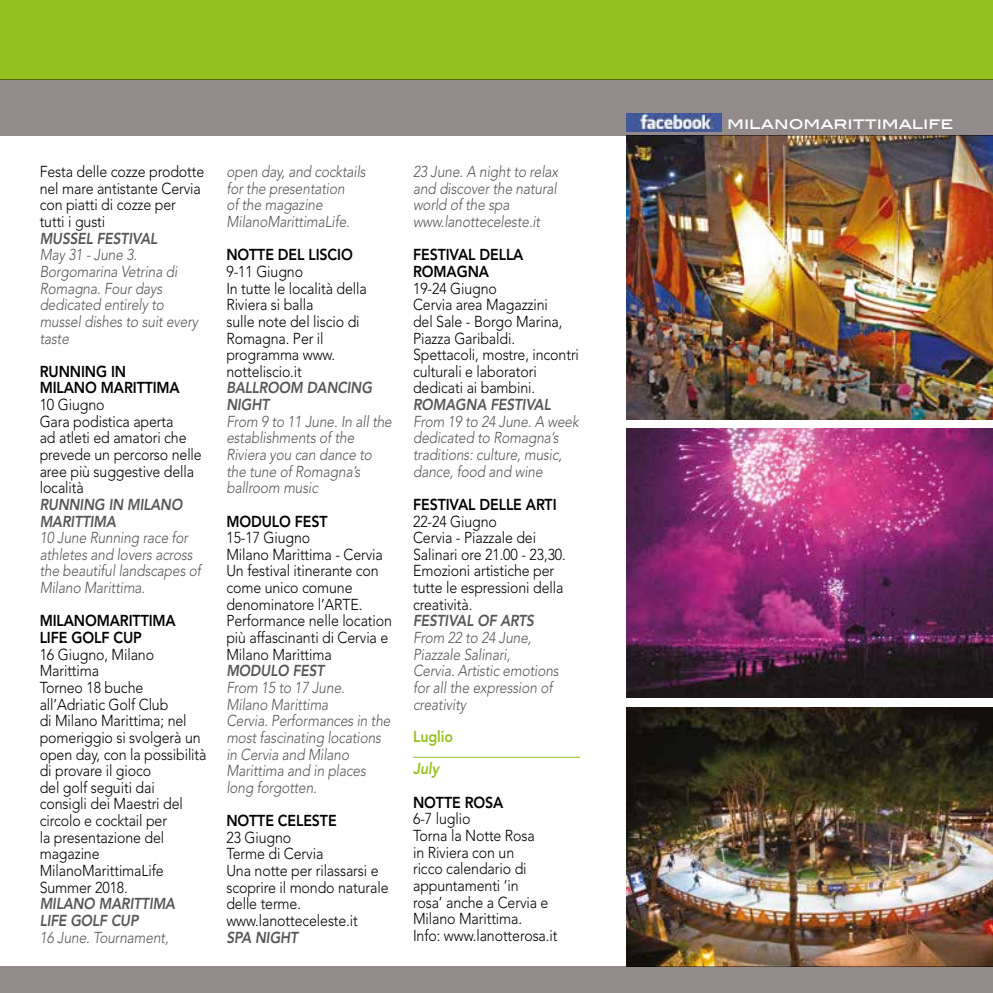
<style>
.page{position:relative;width:993px;height:993px;background:#fff}
.page>*{position:absolute;margin:0;border:0;box-sizing:border-box;transform-origin:0 0}
.t1{font:300 15.75px/16.6px "Avenir";letter-spacing:-.01em;color:#000;scale:.9 1}
.t2{font:italic 300 15.75px/16.6px "Avenir";letter-spacing:-.01em;color:#575756;scale:.87 1}
.t3{font:800 15.75px/16.6px "Avenir";letter-spacing:-.01em;color:#000;scale:.9 1}
.t4{font:italic 800 15.75px/16.6px "Avenir";letter-spacing:-.01em;color:#575756;scale:.87 1}
.t5{font:500 15.75px "Blair ITC";letter-spacing:-.005em;color:#fff}
.t6{font:800 15.75px "Avenir";letter-spacing:-.01em;color:#95c11f;scale:.9 1}
.t7{font:italic 800 15.75px "Avenir";color:#95c11f;scale:.9 1}
</style>
<div class="page">
<img style="left:626px;top:136px;width:366px;height:283px">
<img style="left:626px;top:707px;width:366px;height:258px">
<div style="left:0;top:79px;width:992px;height:57px;background:#938a8b"></div>
<img style="left:626px;top:113px;width:95px;height:19px">
<div style="left:0;top:0;width:992px;height:79px;background:#95c11f"></div>
<hr style="left:413px;top:756px;width:166px;height:1px;background:#95c11f">
<img style="left:626px;top:428px;width:366px;height:269px">
<div style="left:0;top:965px;width:992px;height:27px;background:#938a8b"></div>
<p class="t1" style="left:40px;top:163px;width:184px">Festa delle cozze prodotte nel mare antistante Cervia con piatti di cozze per tutti i gusti</p>
<p class="t4" style="left:40px;top:230px;width:137px">MUSSEL FESTIVAL</p>
<p class="t2" style="left:40px;top:246px;width:184px">May 31 - June 3.<br>Borgomarina Vetrina di<br>Romagna. Four days dedicated entirely to mussel dishes to suit every taste</p>
<p class="t3" style="left:40px;top:363px;width:157px">RUNNING IN<br>MILANO MARITTIMA</p>
<p class="t1" style="left:40px;top:396px;width:181px">10 Giugno<br>Gara podistica aperta<br>ad atleti ed amatori che prevede un percorso nelle aree più suggestive della località</p>
<p class="t4" style="left:40px;top:496px;width:165px">RUNNING IN MILANO<br>MARITTIMA</p>
<p class="t2" style="left:40px;top:529px;width:187px">10 June Running race for athletes and lovers across the beautiful landscapes of<br>Milano Marittima.</p>
<p class="t3" style="left:40px;top:612px;width:153px">MILANOMARITTIMA<br>LIFE GOLF CUP</p>
<p class="t1" style="left:40px;top:645px;width:187px">16 Giugno, Milano<br>Marittima<br>Torneo 18 buche all’Adriatic Golf Club<br>di Milano Marittima; nel pomeriggio si svolgerà un open day, con la possibilità di provare il gioco<br>del golf seguiti dai<br>consigli dei Maestri del circolo e cocktail per<br>la presentazione del magazine<br>MilanoMarittimaLife<br>Summer 2018.</p>
<p class="t4" style="left:40px;top:895px;width:157px">MILANO MARITTIMA<br>LIFE GOLF CUP</p>
<p class="t2" style="left:40px;top:928px;width:149px">16 June. Tournament,</p>
<p class="t2" style="left:226px;top:163px;width:162px">open day, and cocktails for the presentation<br>of the magazine<br>MilanoMarittimaLife.</p>
<p class="t3" style="left:226px;top:246px;width:142px">NOTTE DEL LISCIO</p>
<p class="t1" style="left:226px;top:263px;width:157px">9-11 Giugno<br>In tutte le località della<br>Riviera si balla<br>sulle note del liscio di<br>Romagna. Per il programma www. notteliscio.it</p>
<p class="t4" style="left:226px;top:379px;width:169px">BALLROOM DANCING<br>NIGHT</p>
<p class="t2" style="left:226px;top:413px;width:192px">From 9 to 11 June. In all the establishments of the<br>Riviera you can dance to the tune of Romagna’s ballroom music</p>
<p class="t3" style="left:226px;top:512px;width:114px">MODULO FEST</p>
<p class="t1" style="left:226px;top:529px;width:185px">15-17 Giugno<br>Milano Marittima - Cervia<br>Un festival itinerante con come unico comune denominatore l’ARTE.<br>Performance nelle location più affascinanti di Cervia e<br>Milano Marittima</p>
<p class="t4" style="left:226px;top:662px;width:114px">MODULO FEST</p>
<p class="t2" style="left:226px;top:679px;width:190px">From 15 to 17 June.<br>Milano Marittima<br>Cervia. Performances in the most fascinating locations in Cervia and Milano<br>Marittima and in places long forgotten.</p>
<p class="t3" style="left:226px;top:812px;width:124px">NOTTE CELESTE</p>
<p class="t1" style="left:226px;top:828px;width:182px">23 Giugno<br>Terme di Cervia<br>Una notte per rilassarsi e scoprire il mondo naturale delle terme. www.lanotteceleste.it</p>
<p class="t4" style="left:226px;top:928px;width:84px">SPA NIGHT</p>
<p class="t2" style="left:413px;top:163px;width:168px">23 June. A night to relax and discover the natural world of the spa www.lanotteceleste.it</p>
<p class="t3" style="left:413px;top:246px;width:124px">FESTIVAL DELLA<br>ROMAGNA</p>
<p class="t1" style="left:413px;top:280px;width:186px">19-24 Giugno<br>Cervia area Magazzini<br>del Sale - Borgo Marina,<br>Piazza Garibaldi.<br>Spettacoli, mostre, incontri culturali e laboratori dedicati ai bambini.</p>
<p class="t4" style="left:413px;top:396px;width:160px">ROMAGNA FESTIVAL</p>
<p class="t2" style="left:413px;top:413px;width:192px">From 19 to 24 June. A week dedicated to Romagna’s traditions: culture, music, dance, food and wine</p>
<p class="t3" style="left:413px;top:496px;width:161px">FESTIVAL DELLE ARTI</p>
<p class="t1" style="left:413px;top:512px;width:171px">22-24 Giugno<br>Cervia - Piazzale dei<br>Salinari ore 21.00 - 23,30.<br>Emozioni artistiche per tutte le espressioni della creatività.</p>
<p class="t4" style="left:413px;top:612px;width:140px">FESTIVAL OF ARTS</p>
<p class="t2" style="left:413px;top:629px;width:169px">From 22 to 24 June,<br>Piazzale Salinari,<br>Cervia. Artistic emotions for all the expression of creativity</p>
<p class="t6" style="left:413px;top:727px;width:46px">Luglio</p>
<p class="t7" style="left:413px;top:759px;width:30px">July</p>
<p class="t3" style="left:413px;top:793px;width:102px">NOTTE ROSA</p>
<p class="t1" style="left:413px;top:810px;width:162px">6-7 luglio<br>Torna la Notte Rosa<br>in Riviera con un<br>ricco calendario di appuntamenti ‘in<br>rosa’ anche a Cervia e<br>Milano Marittima.<br>Info: www.lanotterosa.it</p>
<p class="t5" style="left:727px;top:114px;width:227px">MILANOMARITTIMALIFE</p>
</div>
